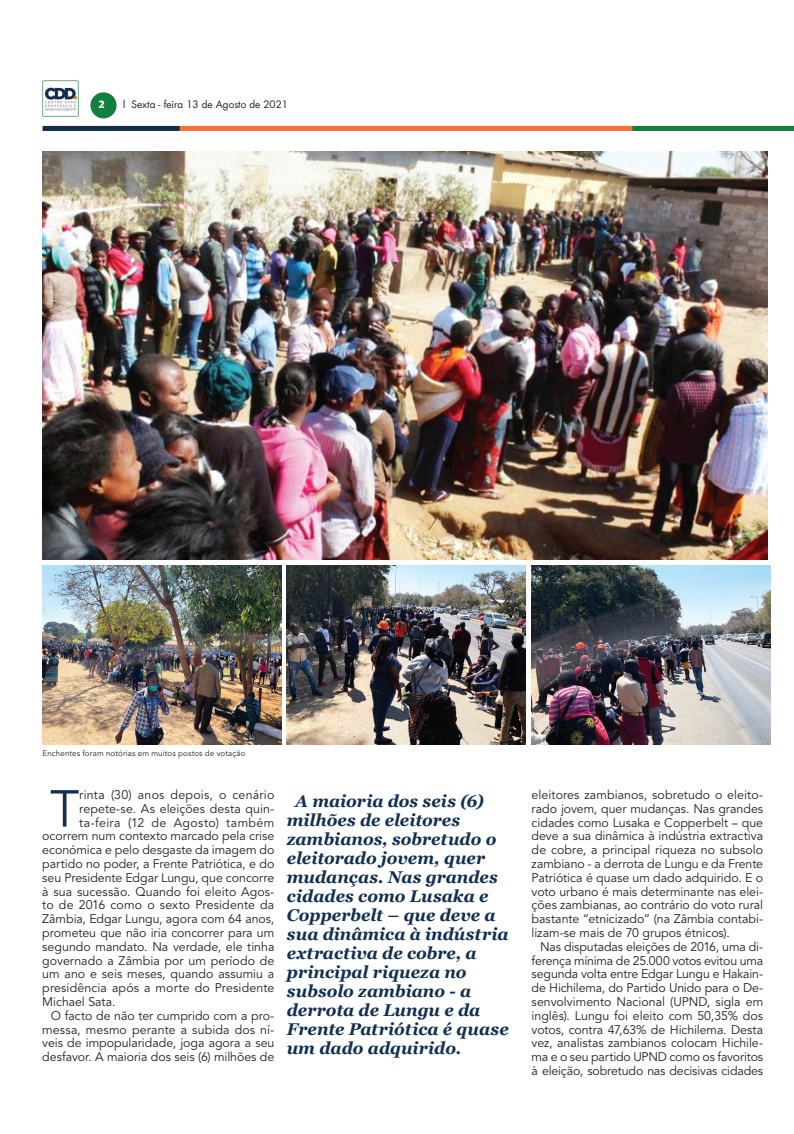
<style>
.page{position:relative;width:794px;height:1134px;background:#fff}
.page>*{position:absolute;margin:0;border:0;box-sizing:border-box;transform-origin:0 0}
.t1{font:51.5px "Avenir LT Std";color:#112f51}
.t2{font:italic 700 17px/19px "Georgia";color:#112f51}
.t3{font:12.5px/13.8px "Avenir LT Std";color:#231f20;text-align:justify}
.t4{font:12.5px "Avenir LT Std";letter-spacing:.02em;color:#231f20}
.t5{font:12.5px "Avenir LT Std";letter-spacing:.03em;color:#231f20}
.t6{font:10px "Futura LT";color:#231f20}
.t7{font:700 10px "Popular";color:#fff}
.t8{font:8px "Avenir LT Std";letter-spacing:.015em;color:#231f20}
</style>
<div class="page">
<div style="left:45px;top:126px;width:749px;height:5px;background:#f37138"></div>
<div style="left:632px;top:126px;width:162px;height:5px;background:#107f40"></div>
<div style="left:43px;top:126px;width:137px;height:5px;background:#102e4f"></div>
<div style="left:90px;top:92px;width:27px;height:26px;background:#107f40;border-radius:50%"></div>
<img style="left:43px;top:81px;width:35px;height:35px">
<img style="left:43px;top:152px;width:724px;height:407px">
<img style="left:43px;top:565px;width:238px;height:180px">
<img style="left:287px;top:565px;width:239px;height:180px">
<img style="left:531px;top:565px;width:239px;height:180px">
<p class="t7" style="left:99px;top:98px;width:7px">2</p>
<p class="t6" style="left:123px;top:98px;width:166px">l Sexta - feira 13 de Agosto de 2021</p>
<p class="t8" style="left:43px;top:749px;width:204px">Enchentes foram notórias em muitos postos de votação</p>
<h1 class="t1" style="left:50px;top:779px;width:31px">T</h1>
<p class="t4" style="left:79px;top:787px;width:196px">rinta (30) anos depois, o cenário</p>
<p class="t3" style="left:79px;top:802px;width:196px">repete-se. As eleições desta quin-</p>
<p class="t5" style="left:79px;top:815px;width:197px">ta-feira (12 de Agosto) também</p>
<p class="t3" style="left:42px;top:829px;width:234px">ocorrem num contexto marcado pela crise</p>
<p class="t3" style="left:42px;top:843px;width:234px">económica e pelo desgaste da imagem do</p>
<p class="t3" style="left:42px;top:857px;width:234px">partido no poder, a Frente Patriótica, e do</p>
<p class="t3" style="left:42px;top:871px;width:234px">seu Presidente Edgar Lungu, que concorre</p>
<p class="t3" style="left:42px;top:885px;width:234px">à sua sucessão. Quando foi eleito Agos-</p>
<p class="t3" style="left:42px;top:898px;width:234px">to de 2016 como o sexto Presidente da</p>
<p class="t3" style="left:42px;top:912px;width:234px">Zâmbia, Edgar Lungu, agora com 64 anos,</p>
<p class="t3" style="left:42px;top:926px;width:234px">prometeu que não iria concorrer para um</p>
<p class="t3" style="left:42px;top:940px;width:234px">segundo mandato. Na verdade, ele tinha</p>
<p class="t3" style="left:42px;top:954px;width:234px">governado a Zâmbia por um período de</p>
<p class="t3" style="left:42px;top:967px;width:234px">um ano e seis meses, quando assumiu a</p>
<p class="t3" style="left:42px;top:981px;width:234px">presidência após a morte do Presidente</p>
<p class="t3" style="left:42px;top:995px;width:75px">Michael Sata.</p>
<p class="t3" style="left:51px;top:1009px;width:225px">O facto de não ter cumprido com a pro-</p>
<p class="t3" style="left:42px;top:1023px;width:234px">messa, mesmo perante a subida dos ní-</p>
<p class="t3" style="left:42px;top:1036px;width:234px">veis de impopularidade, joga agora a seu</p>
<p class="t3" style="left:42px;top:1050px;width:234px">desfavor. A maioria dos seis (6) milhões de</p>
<p class="t2" style="left:287px;top:791px;width:223px;text-indent:8px">A maioria dos seis (6) milhões de eleitores zambianos, sobretudo o eleitorado jovem, quer mudanças. Nas grandes cidades como Lusaka e<br>Copperbelt – que deve a sua dinâmica à indústria extractiva de cobre, a principal riqueza no subsolo zambiano - a derrota de Lungu e da<br>Frente Patriótica é quase um dado adquirido.</p>
<p class="t3" style="left:531px;top:788px;width:233px">eleitores zambianos, sobretudo o eleito&shy;rado jovem, quer mudanças. Nas grandes cidades como Lusaka e Copperbelt – que deve a sua dinâmica à indústria extractiva de cobre, a principal riqueza no subsolo zambiano - a derrota de Lungu e da Frente Patriótica é quase um dado adquirido. E o voto urbano é mais determinante nas elei&shy;ções zambianas, ao contrário do voto rural bastante “etnicizado” (na Zâmbia contabi&shy;lizam-se mais de 70 grupos étnicos).</p>
<p class="t3" style="left:531px;top:940px;width:233px;text-indent:9px">Nas disputadas eleições de 2016, uma di&shy;ferença mínima de 25.000 votos evitou uma segunda volta entre Edgar Lungu e Hakain&shy;de Hichilema, do Partido Unido para o De&shy;senvolvimento Nacional (UPND, sigla em inglês). Lungu foi eleito com 50,35% dos votos, contra 47,63% de Hichilema. Desta vez, analistas zambianos colocam Hichile&shy;ma e o seu partido UPND como os favoritos à eleição, sobretudo nas decisivas cidades</p>
</div>
